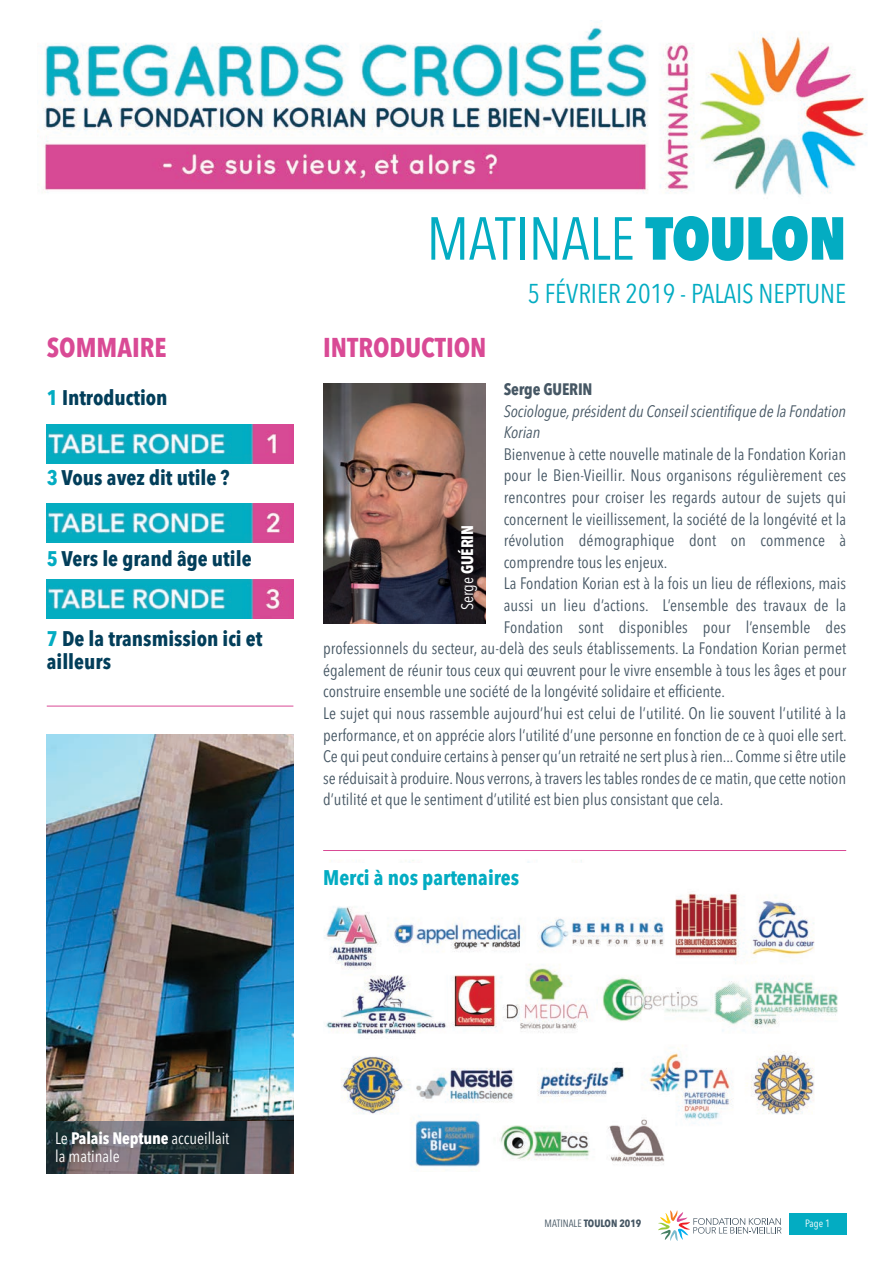
<style>
.page{position:relative;width:893px;height:1263px;background:#fff}
.page>*{position:absolute;margin:0;border:0;box-sizing:border-box;transform-origin:0 0}
.t1{font:60px "Avenir Next Condensed";letter-spacing:-.005em;color:#03acc2}
.t2{font:27px "Avenir Next Condensed";letter-spacing:-.005em;color:#03acc2}
.t3{font:700 27px "Avenir Next Condensed";color:#d94a95}
.t4{font:700 21px/22.5px "Avenir Next Condensed";color:#023e5a}
.t5{font:700 21px "Avenir Next Condensed";color:#03acc2}
.t6{font:16.5px/21.6px "Avenir Next Condensed";color:#465764;text-align:justify}
.t7{font:italic 16.5px/21.6px "Avenir Next Condensed";letter-spacing:-.005em;color:#465764}
.t8{font:16.5px/18px "Avenir Next Condensed";color:#fff}
.t9{font:700 16.5px "Avenir Next Condensed";letter-spacing:-.01em;color:#465764}
.t10{font:700 16.5px "Avenir Next Condensed";letter-spacing:-.01em;color:#fff}
.t11{font:700 10.5px "Avenir Next Condensed";color:#465764}
.t12{font:10.5px "Avenir Next Condensed";color:#fff}
.s1{color:#03acc2}
.s2{font-weight:800}
.s3{font-weight:400}
.s4{font-weight:700}
</style>
<div class="page">
<svg style="left:658px;top:1210px;width:123px;height:31px"></svg>
<div style="left:789px;top:1213px;width:57px;height:22px;background:#03acc2"></div>
<img style="left:37px;top:20px;width:830px;height:177px">
<img style="left:47px;top:424px;width:246px;height:39px">
<img style="left:47px;top:503px;width:246px;height:40px">
<img style="left:47px;top:579px;width:246px;height:40px">
<hr style="left:47px;top:706px;width:246px;height:1px;background:#d94a95">
<img style="left:47px;top:735px;width:246px;height:387px">
<img style="left:323px;top:383px;width:163px;height:240px">
<img style="left:47px;top:1122px;width:246px;height:52px">
<img style="left:324px;top:860px;width:514px;height:308px">
<hr style="left:323px;top:850px;width:523px;height:1px;background:#d94a95">
<div style="left:323px;top:863px;width:310px;height:34px;background:#fff"></div>
<p class="t3" style="left:47px;top:337px;width:121px">SOMMAIRE</p>
<p class="t4" style="left:47px;top:388px;width:122px"><span class="s1">1</span> Introduction</p>
<p class="t4" style="left:47px;top:469px;width:184px"><span class="s1">3</span> Vous avez dit utile ?</p>
<p class="t4" style="left:47px;top:549px;width:206px"><span class="s1">5</span> Vers le grand âge utile</p>
<p class="t4" style="left:47px;top:629px;width:217px"><span class="s1">7</span> De la transmission ici et ailleurs</p>
<p class="t1" style="left:427px;top:214px;width:421px">MATINALE <span class="s2">TOULON</span></p>
<p class="t2" style="left:527px;top:282px;width:320px">5 FÉVRIER 2019 - PALAIS NEPTUNE</p>
<p class="t3" style="left:323px;top:337px;width:165px">INTRODUCTION</p>
<p class="t9" style="left:504px;top:382px;width:90px">Serge GUERIN</p>
<p class="t7" style="left:504px;top:401px;width:344px">Sociologue, président du Conseil scientifique de la Fondation<br>Korian</p>
<p class="t6" style="left:504px;top:445px;width:344px">Bienvenue à cette nouvelle matinale de la Fondation Korian pour le Bien-Vieillir. Nous organisons régulièrement ces rencontres pour croiser les regards autour de sujets qui concernent le vieillissement, la société de la longévité et la révolution démographique dont on commence à comprendre tous les enjeux.</p>
<p class="t6" style="left:504px;top:574px;width:344px">La Fondation Korian est à la fois un lieu de réflexions, mais</p>
<p class="t6" style="left:504px;top:596px;width:344px">aussi un lieu d’actions. L’ensemble des travaux de la</p>
<p class="t6" style="left:504px;top:617px;width:344px">Fondation sont disponibles pour l’ensemble des</p>
<p class="t6" style="left:323px;top:639px;width:524px">professionnels du secteur, au-delà des seuls établissements. La Fondation Korian permet</p>
<p class="t6" style="left:323px;top:661px;width:524px">également de réunir tous ceux qui œuvrent pour le vivre ensemble à tous les âges et pour</p>
<p class="t6" style="left:323px;top:682px;width:403px">construire ensemble une société de la longévité solidaire et efficiente.</p>
<p class="t6" style="left:323px;top:704px;width:525px">Le sujet qui nous rassemble aujourd’hui est celui de l’utilité. On lie souvent l’utilité à la performance, et on apprécie alors l’utilité d’une personne en fonction de ce à quoi elle sert.<br>Ce qui peut conduire certains à penser qu’un retraité ne sert plus à rien... Comme si être utile se réduisait à produire. Nous verrons, à travers les tables rondes de ce matin, que cette notion d’utilité et que le sentiment d’utilité est bien plus consistant que cela.</p>
<p class="t10" style="left:461px;top:610px;width:87px;rotate:-90deg"><span class="s3">Serge</span> GUÉRIN</p>
<p class="t5" style="left:323px;top:869px;width:198px">Merci à nos partenaires</p>
<p class="t8" style="left:55px;top:1131px;width:176px">Le <span class="s4">Palais Neptune</span> accueillait la matinale</p>
<p class="t11" style="left:545px;top:1219px;width:98px"><span class="s3">MATINALE</span> TOULON 2019</p>
<p class="t12" style="left:805px;top:1219px;width:26px">Page 1</p>
</div>
